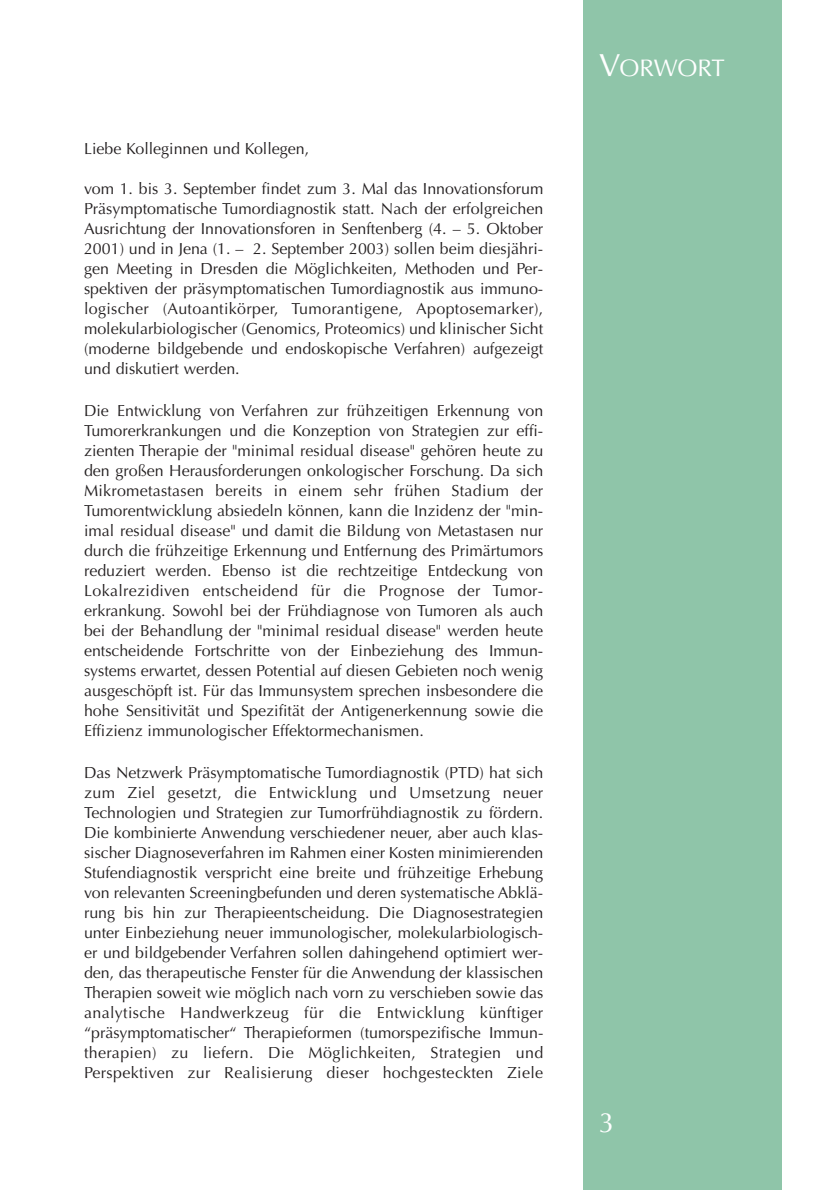
<style>
.page{position:relative;width:838px;height:1190px;background:#fff}
.page>*{position:absolute;margin:0;border:0;box-sizing:border-box;transform-origin:0 0}
.t1{font:28px "Optima";color:#fff}
.t2{font:24px "Optima";letter-spacing:-.02em;color:#fff}
.t3{font:16px/20px "Optima";color:#231f20;text-align:justify}
.s1{font-size:32px}
</style>
<div class="page">
<div style="left:583px;top:0;width:198px;height:1190px;background:#8fc5a9"></div>
<p class="t3" style="left:84px;top:140px;width:227px">Liebe Kolleginnen und Kollegen,</p>
<p class="t3" style="left:84px;top:180px;width:461px">vom 1. bis 3. September findet zum 3. Mal das Innovationsforum Präsymptomatische Tumordiagnostik statt. Nach der erfolgreichen Ausrichtung der Innovationsforen in Senftenberg (4. – 5. Oktober 2001) und in Jena (1. – 2. September 2003) sollen beim diesjähri&shy;gen Meeting in Dresden die Möglichkeiten, Methoden und Per&shy;spektiven der präsymptomatischen Tumordiagnostik aus immuno&shy;logischer (Autoantikörper, Tumorantigene, Apoptosemarker), molekularbiologischer (Genomics, Proteomics) und klinischer Sicht (moderne bildgebende und endoskopische Verfahren) aufgezeigt und diskutiert werden.</p>
<p class="t3" style="left:84px;top:402px;width:461px">Die Entwicklung von Verfahren zur frühzeitigen Erkennung von Tumorerkrankungen und die Konzeption von Strategien zur effi&shy;zienten Therapie der "minimal residual disease" gehören heute zu den großen Herausforderungen onkologischer Forschung. Da sich Mikrometastasen bereits in einem sehr frühen Stadium der Tumorentwicklung absiedeln können, kann die Inzidenz der "min&shy;imal residual disease" und damit die Bildung von Metastasen nur durch die frühzeitige Erkennung und Entfernung des Primärtumors reduziert werden. Ebenso ist die rechtzeitige Entdeckung von Lokalrezidiven entscheidend für die Prognose der Tumor&shy;erkrankung. Sowohl bei der Frühdiagnose von Tumoren als auch bei der Behandlung der "minimal residual disease" werden heute entscheidende Fortschritte von der Einbeziehung des Immun&shy;systems erwartet, dessen Potential auf diesen Gebieten noch wenig ausgeschöpft ist. Für das Immunsystem sprechen insbesondere die hohe Sensitivität und Spezifität der Antigenerkennung sowie die Effizienz immunologischer Effektormechanismen.</p>
<p class="t3" style="left:84px;top:764px;width:461px">Das Netzwerk Präsymptomatische Tumordiagnostik (PTD) hat sich zum Ziel gesetzt, die Entwicklung und Umsetzung neuer Technologien und Strategien zur Tumorfrühdiagnostik zu fördern.<br>Die kombinierte Anwendung verschiedener neuer, aber auch klas&shy;sischer Diagnoseverfahren im Rahmen einer Kosten minimierenden Stufendiagnostik verspricht eine breite und frühzeitige Erhebung von relevanten Screeningbefunden und deren systematische Abklä&shy;rung bis hin zur Therapieentscheidung. Die Diagnosestrategien unter Einbeziehung neuer immunologischer, molekularbiologisch&shy;er und bildgebender Verfahren sollen dahingehend optimiert wer&shy;den, das therapeutische Fenster für die Anwendung der klassischen Therapien soweit wie möglich nach vorn zu verschieben sowie das analytische Handwerkzeug für die Entwicklung künftiger “präsymptomatischer“ Therapieformen (tumorspezifische Immun&shy;therapien) zu liefern. Die Möglichkeiten, Strategien und Perspektiven zur Realisierung dieser hochgesteckten Ziele</p>
<h2 class="t2" style="left:599px;top:58px;width:127px"><span class="s1">V</span>ORWORT</h2>
<h1 class="t1" style="left:599px;top:1111px;width:17px">3</h1>
</div>
